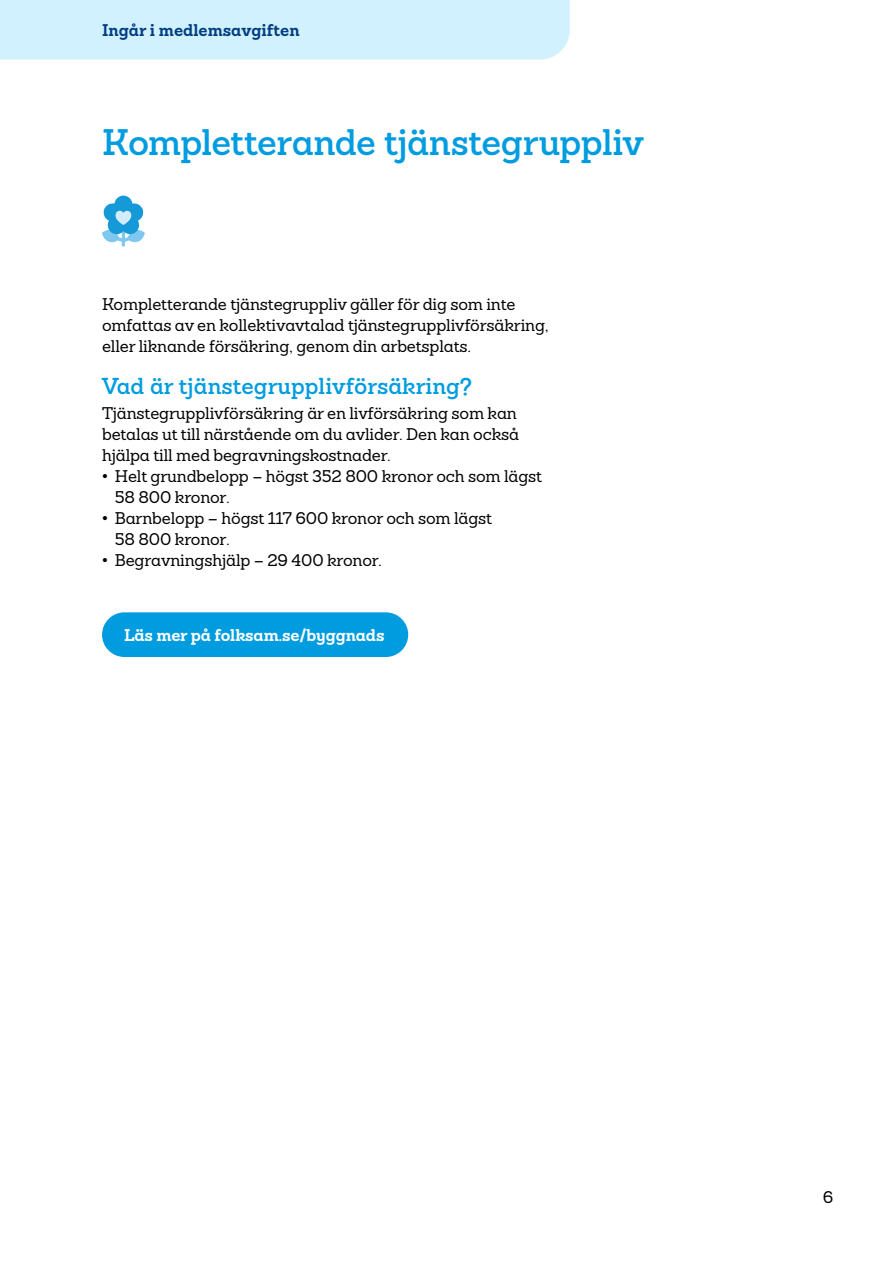
<style>
.page{position:relative;width:893px;height:1263px;background:#fff}
.page>*{position:absolute;margin:0;border:0;box-sizing:border-box;transform-origin:0 0}
.Rubrik_24_26{font:600 36px "Sanchez Folksam";letter-spacing:-.02em;color:#009ce0}
.Rubrik_15_18{font:600 22.5px "Sanchez Folksam";color:#009ce0}
.Brödtext_11_14{font:500 16.5px/21px "Sanchez Folksam";letter-spacing:-.01em;color:#000}
.t1{font:700 16.5px "Sanchez Folksam";letter-spacing:-.01em;color:#fff}
.Huvud_-_låsupp_färg_1{font:700 16.5px "Sanchez Folksam";color:#003e80}
.s1{font-family:"Arial";font-weight:400}
</style>
<div class="page">
<div style="left:0;top:0;width:570px;height:60px;background:#d2f1fe"></div>
<svg style="left:102px;top:196px;width:43px;height:51px"></svg>
<div style="left:102px;top:612px;width:306px;height:45px;background:#009ce0;border-radius:22px"></div>
<p class="Huvud_-_låsupp_färg_1" style="left:102px;top:19px;width:199px">Ingår i medlemsavgiften</p>
<p class="Rubrik_24_26" style="left:102px;top:118px;width:543px">Kompletterande tjänstegruppliv</p>
<p class="Brödtext_11_14" style="left:102px;top:293px;width:448px">Kompletterande tjänstegruppliv gäller för dig som inte omfattas av en kollektivavtalad tjänstegrupplivförsäkring, eller liknande försäkring, genom din arbetsplats.</p>
<p class="Rubrik_15_18" style="left:102px;top:371px;width:372px">Vad är tjänstegrupplivförsäkring?</p>
<p class="Brödtext_11_14" style="left:102px;top:403px;width:419px">Tjänstegrupplivförsäkring är en livförsäkring som kan betalas ut till närstående om du avlider. Den kan också hjälpa till med begravningskostnader.</p>
<p class="Brödtext_11_14" style="left:115px;top:466px;width:429px;text-indent:-13px"><span class="s1">•</span> Helt grundbelopp – högst 352 800 kronor och som lägst<br>58 800 kronor.</p>
<p class="Brödtext_11_14" style="left:115px;top:508px;width:379px;text-indent:-13px"><span class="s1">•</span> Barnbelopp – högst 117 600 kronor och som lägst<br>58 800 kronor.</p>
<p class="Brödtext_11_14" style="left:102px;top:550px;width:281px"><span class="s1">•</span> Begravningshjälp – 29 400 kronor.</p>
<p class="t1" style="left:124px;top:624px;width:262px">Läs mer på folksam.se/byggnads</p>
<p class="Brödtext_11_14" style="left:823px;top:1187px;width:12px">6</p>
</div>
